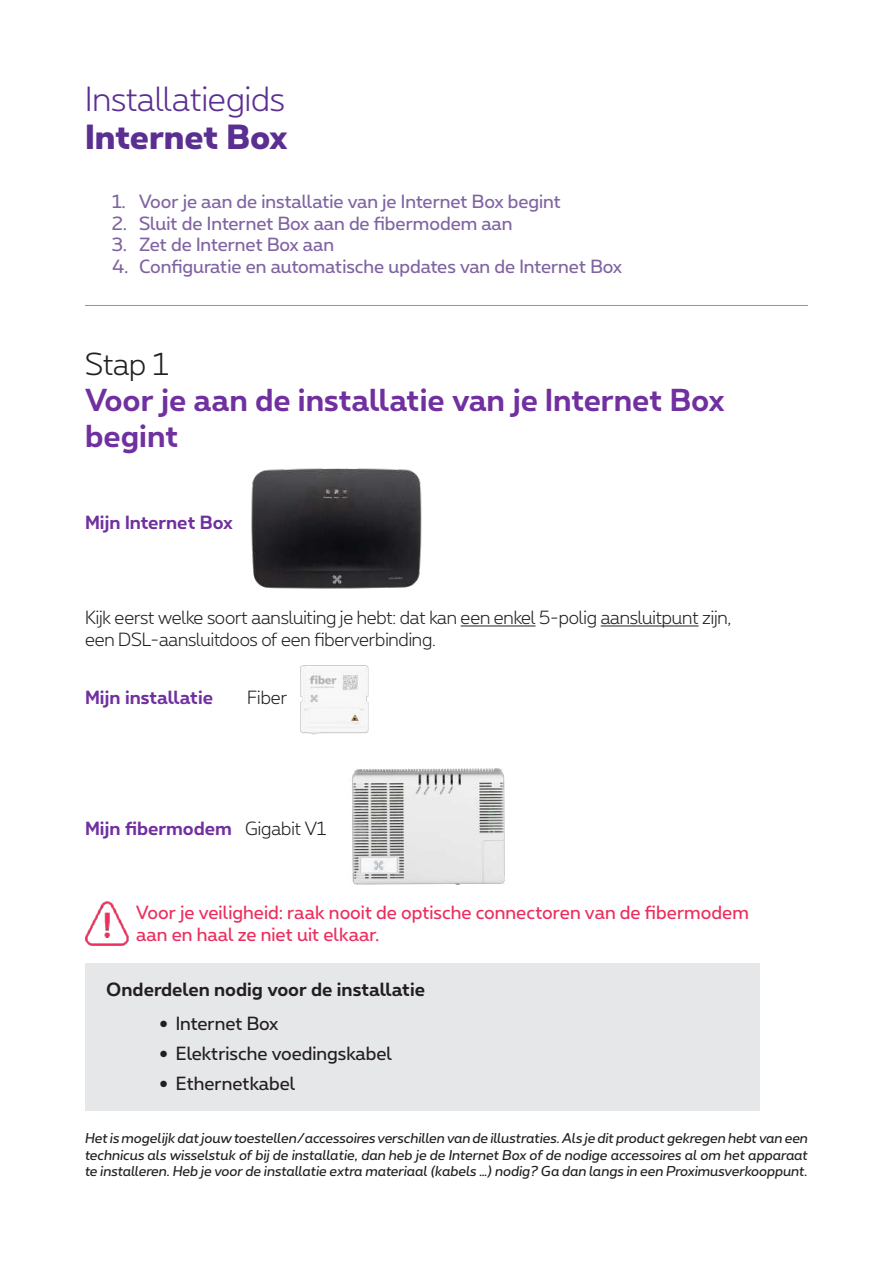
<style>
.page{position:relative;width:893px;height:1263px;background:#fff}
.page>*{position:absolute;margin:0;border:0;box-sizing:border-box;transform-origin:0 0}
.t1{font:300 33px "Proximus";color:#5b2e91}
.t2{font:800 33px "Proximus";color:#5b2e91}
.t3{font:700 30px/36px "Proximus";color:#7030a0}
.t4{font:300 30px "Proximus";color:#231f20}
.t5{font:18px "Proximus";color:#8064a2}
.t6{font:300 18px/21.6px "Proximus";letter-spacing:-.01em;color:#231f20}
.t7{font:18px/21.6px "Proximus";letter-spacing:.005em;color:#ed2d5d}
.t8{font:700 18px "Proximus";color:#7030a0}
.t9{font:18px "Proximus";color:#231f20}
.t10{font:700 18px "Proximus";color:#231f20}
.t11{font:italic 13.5px/16.2px "Proximus";color:#231f20;text-align:justify}
.s1{font-weight:300;color:#231f20}
</style>
<div class="page">
<hr style="left:461px;top:625px;width:74px;height:1px;background:#231f20">
<hr style="left:601px;top:625px;width:97px;height:1px;background:#231f20">
<img style="left:251px;top:468px;width:171px;height:121px">
<img style="left:300px;top:665px;width:69px;height:70px">
<img style="left:352px;top:768px;width:153px;height:117px">
<div style="left:85px;top:964px;width:675px;height:147px;background:#e6e7e9"></div>
<hr style="left:85px;top:305px;width:723px;height:1px;background:#939598">
<img style="left:85px;top:900px;width:44px;height:45px">
<h1 class="t1" style="left:85px;top:77px;width:201px">Installatiegids</h1>
<h1 class="t2" style="left:85px;top:113px;width:204px">Internet Box</h1>
<h3 class="t5" style="left:112px;top:189px;width:451px">1. Voor je aan de installatie van je Internet Box begint</h3>
<h3 class="t5" style="left:112px;top:211px;width:402px">2. Sluit de Internet Box aan de fibermodem aan</h3>
<h3 class="t5" style="left:112px;top:232px;width:223px">3. Zet de Internet Box aan</h3>
<h3 class="t5" style="left:112px;top:254px;width:512px">4. Configuratie en automatische updates van de Internet Box</h3>
<h2 class="t4" style="left:85px;top:343px;width:85px">Stap 1</h2>
<h2 class="t3" style="left:85px;top:380px;width:641px">Voor je aan de installatie van je Internet Box begint</h2>
<h3 class="t8" style="left:85px;top:509px;width:149px">Mijn Internet Box</h3>
<h3 class="t6" style="left:85px;top:606px;width:648px">Kijk eerst welke soort aansluiting je hebt: dat kan een enkel 5-polig aansluitpunt zijn, een DSL-aansluitdoos of een fiberverbinding.</h3>
<h3 class="t8" style="left:85px;top:684px;width:130px">Mijn installatie</h3>
<h3 class="t6" style="left:247px;top:686px;width:42px">Fiber</h3>
<h3 class="t8" style="left:85px;top:815px;width:243px">Mijn fibermodem <span class="s1">Gigabit V1</span></h3>
<h3 class="t7" style="left:136px;top:901px;width:614px">Voor je veiligheid: raak nooit de optische connectoren van de fibermodem aan en haal ze niet uit elkaar.</h3>
<h3 class="t10" style="left:106px;top:976px;width:320px">Onderdelen nodig voor de installatie</h3>
<h3 class="t9" style="left:160px;top:1010px;width:120px">● Internet Box</h3>
<h3 class="t9" style="left:160px;top:1040px;width:233px">● Elektrische voedingskabel</h3>
<h3 class="t9" style="left:160px;top:1071px;width:137px">● Ethernetkabel</h3>
<p class="t11" style="left:85px;top:1129px;width:724px">Het is mogelijk dat jouw toestellen/accessoires verschillen van de illustraties. Als je dit product gekregen hebt van een technicus als wisselstuk of bij de installatie, dan heb je de Internet Box of de nodige accessoires al om het apparaat te installeren. Heb je voor de installatie extra materiaal (kabels …) nodig? Ga dan langs in een Proximusverkooppunt.</p>
</div>
